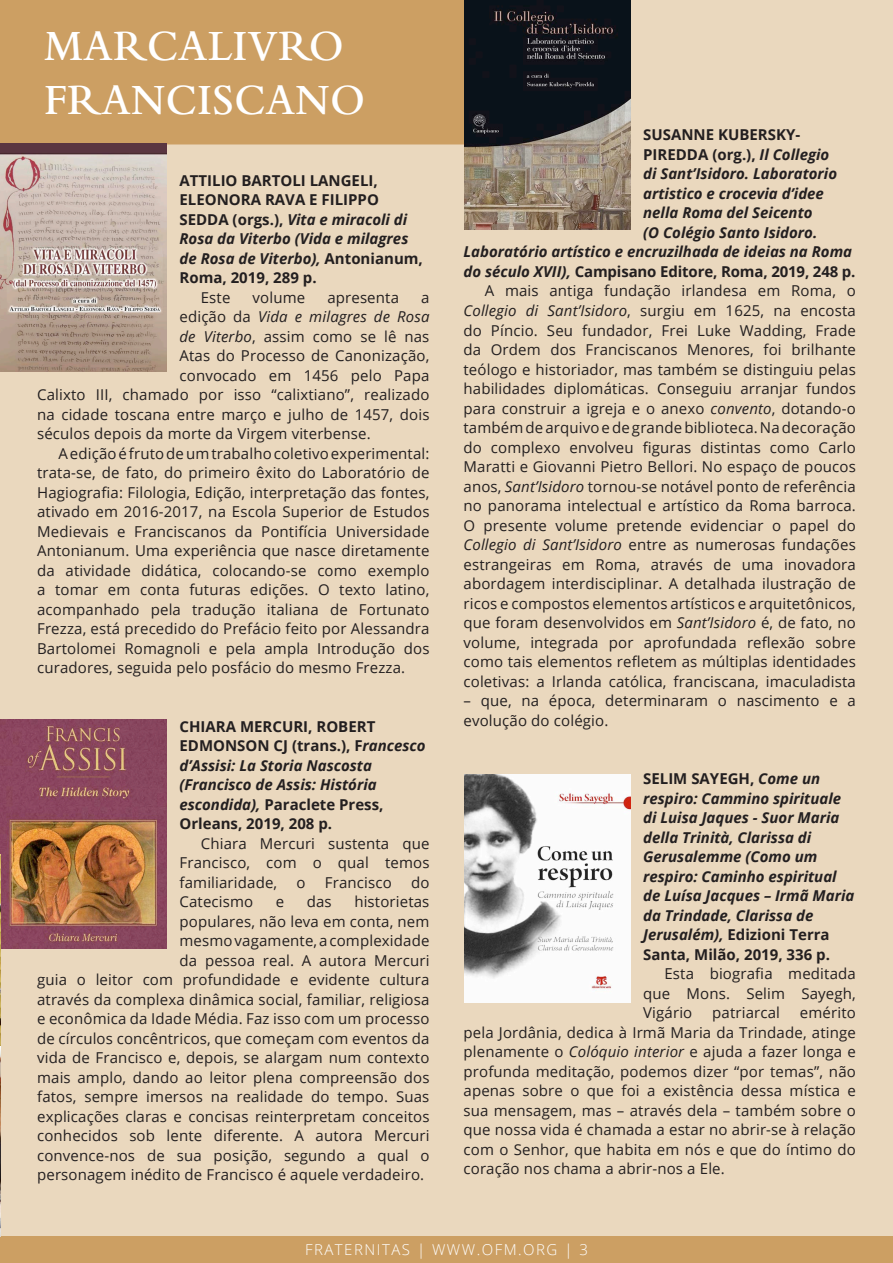
<style>
.page{position:relative;width:893px;height:1263px;background:#fff}
.page>*{position:absolute;margin:0;border:0;box-sizing:border-box;transform-origin:0 0}
.t1{font:600 45px/54px "Bembo Std";letter-spacing:.01em;color:#fff;scale:.93 1}
.t2{font:15px/19.5px "Open Sans";letter-spacing:.01em;color:#231f20;text-align:justify}
.t3{font:700 15px/19.5px "Open Sans";color:#231f20}
.t4{font:italic 700 15px/19.5px "Open Sans";color:#231f20}
.t5{font:italic 15px "Open Sans";letter-spacing:.01em;color:#231f20}
.t6{font:300 15px "Open Sans";letter-spacing:.1em;color:#fff}
.s1{font-style:italic}
.s2{font-style:normal}
</style>
<div class="page">
<div style="left:0;top:1236px;width:893px;height:27px;background:#cc9f63"></div>
<div style="left:0;top:0;width:893px;height:1236px;background:#ead8be"></div>
<img style="left:0;top:720px;width:167px;height:228px">
<div style="left:1px;top:1px;width:463px;height:143px;background:#cc9f63"></div>
<div style="left:0;top:0;width:465px;height:144px;border:2px solid #cc9f63"></div>
<img style="left:464px;top:1px;width:166px;height:228px">
<img style="left:464px;top:774px;width:166px;height:228px">
<img style="left:0;top:143px;width:167px;height:229px">
<img style="left:0;top:854px;width:1px;height:382px">
<h1 class="t1" style="left:44px;top:19px;width:347px">MARCALIVRO<br>FRANCISCANO</h1>
<p class="t3" style="left:179px;top:170px;width:245px">ATTILIO BARTOLI LANGELI,<br>ELEONORA RAVA E FILIPPO<br>SEDDA (orgs.), <span class="s1">Vita e miracoli di<br>Rosa da Viterbo (Vida e milagres de Rosa de Viterbo),</span> Antonianum,<br>Roma, 2019, 289 p.</p>
<p class="t2" style="left:201px;top:287px;width:31px">Este</p>
<p class="t2" style="left:253px;top:287px;width:54px">volume</p>
<p class="t2" style="left:327px;top:287px;width:73px">apresenta</p>
<p class="t2" style="left:421px;top:287px;width:10px">a</p>
<p class="t5" style="left:179px;top:306px;width:251px"><span class="s2">edição da</span> Vida e milagres de Rosa</p>
<p class="t2" style="left:179px;top:326px;width:251px"><span class="s1">de Viterbo</span>, assim como se lê nas</p>
<p class="t2" style="left:179px;top:346px;width:251px">Atas do Processo de Canonização,</p>
<p class="t2" style="left:179px;top:365px;width:251px">convocado em 1456 pelo Papa</p>
<p class="t2" style="left:37px;top:385px;width:394px">Calixto III, chamado por isso “calixtiano”, realizado</p>
<p class="t2" style="left:37px;top:404px;width:394px">na cidade toscana entre março e julho de 1457, dois</p>
<p class="t2" style="left:37px;top:424px;width:335px">séculos depois da morte da Virgem viterbense.</p>
<p class="t2" style="left:58px;top:443px;width:373px">A edição é fruto de um trabalho coletivo experimental:</p>
<p class="t2" style="left:37px;top:463px;width:394px">trata-se, de fato, do primeiro êxito do Laboratório de</p>
<p class="t2" style="left:37px;top:482px;width:394px">Hagiografia: Filologia, Edição, interpretação das fontes,</p>
<p class="t2" style="left:37px;top:502px;width:394px">ativado em 2016-2017, na Escola Superior de Estudos</p>
<p class="t2" style="left:37px;top:521px;width:394px">Medievais e Franciscanos da Pontifícia Universidade</p>
<p class="t2" style="left:37px;top:541px;width:394px">Antonianum. Uma experiência que nasce diretamente</p>
<p class="t2" style="left:37px;top:560px;width:394px">da atividade didática, colocando-se como exemplo</p>
<p class="t2" style="left:37px;top:580px;width:394px">a tomar em conta futuras edições. O texto latino,</p>
<p class="t2" style="left:37px;top:599px;width:394px">acompanhado pela tradução italiana de Fortunato</p>
<p class="t2" style="left:37px;top:619px;width:394px">Frezza, está precedido do Prefácio feito por Alessandra</p>
<p class="t2" style="left:37px;top:638px;width:394px">Bartolomei Romagnoli e pela ampla Introdução dos</p>
<p class="t2" style="left:37px;top:658px;width:370px">curadores, seguida pelo posfácio do mesmo Frezza.</p>
<p class="t3" style="left:179px;top:716px;width:248px">CHIARA MERCURI, ROBERT<br>EDMONSON CJ (trans.), F<span class="s1">rancesco d’Assisi: La Storia Nascosta (Francisco de Assis: História escondida),</span> Paraclete Press,<br>Orleans, 2019, 208 p.</p>
<p class="t2" style="left:179px;top:833px;width:251px;text-indent:21px">Chiara Mercuri sustenta que Francisco, com o qual temos familiaridade,</p>
<p class="t2" style="left:297px;top:872px;width:11px">o</p>
<p class="t2" style="left:325px;top:872px;width:68px">Francisco</p>
<p class="t2" style="left:411px;top:872px;width:20px">do</p>
<p class="t2" style="left:179px;top:892px;width:75px">Catecismo</p>
<p class="t2" style="left:276px;top:892px;width:10px">e</p>
<p class="t2" style="left:307px;top:892px;width:26px">das</p>
<p class="t2" style="left:354px;top:892px;width:77px">historietas</p>
<p class="t2" style="left:179px;top:911px;width:251px">populares, não leva em conta, nem</p>
<p class="t2" style="left:179px;top:931px;width:251px">mesmo vagamente, a complexidade</p>
<p class="t2" style="left:179px;top:950px;width:251px">da pessoa real. A autora Mercuri</p>
<p class="t2" style="left:37px;top:970px;width:394px">guia o leitor com profundidade e evidente cultura</p>
<p class="t2" style="left:37px;top:989px;width:394px">através da complexa dinâmica social, familiar, religiosa</p>
<p class="t2" style="left:37px;top:1009px;width:394px">e econômica da Idade Média. Faz isso com um processo</p>
<p class="t2" style="left:37px;top:1028px;width:394px">de círculos concêntricos, que começam com eventos da</p>
<p class="t2" style="left:37px;top:1048px;width:394px">vida de Francisco e, depois, se alargam num contexto</p>
<p class="t2" style="left:37px;top:1067px;width:394px">mais amplo, dando ao leitor plena compreensão dos</p>
<p class="t2" style="left:37px;top:1087px;width:394px">fatos, sempre imersos na realidade do tempo. Suas</p>
<p class="t2" style="left:37px;top:1106px;width:394px">explicações claras e concisas reinterpretam conceitos</p>
<p class="t2" style="left:37px;top:1126px;width:394px">conhecidos sob lente diferente. A autora Mercuri</p>
<p class="t2" style="left:37px;top:1145px;width:394px">convence-nos de sua posição, segundo a qual o</p>
<p class="t2" style="left:37px;top:1165px;width:389px">personagem inédito de Francisco é aquele verdadeiro.</p>
<p class="t3" style="left:643px;top:125px;width:159px">SUSANNE KUBERSKY-</p>
<p class="t3" style="left:643px;top:144px;width:188px">PIREDDA (org.), <span class="s1">Il Collegio</span></p>
<p class="t4" style="left:643px;top:164px;width:195px">di Sant’Isidoro. Laboratorio</p>
<p class="t4" style="left:643px;top:183px;width:182px">artistico e crocevia d’idee</p>
<p class="t4" style="left:643px;top:203px;width:171px">nella Roma del Seicento</p>
<p class="t4" style="left:643px;top:222px;width:176px">(O Colégio Santo Isidoro.</p>
<p class="t4" style="left:463px;top:242px;width:390px">Laboratório artístico e encruzilhada de ideias na Roma</p>
<p class="t3" style="left:463px;top:261px;width:394px"><span class="s1">do século XVII),</span> Campisano Editore, Roma, 2019, 248 p.</p>
<p class="t2" style="left:485px;top:281px;width:373px">A mais antiga fundação irlandesa em Roma, o</p>
<p class="t2" style="left:463px;top:300px;width:394px"><span class="s1">Collegio di Sant’Isidoro</span>, surgiu em 1625, na encosta</p>
<p class="t2" style="left:463px;top:320px;width:394px">do Píncio. Seu fundador, Frei Luke Wadding, Frade</p>
<p class="t2" style="left:463px;top:339px;width:394px">da Ordem dos Franciscanos Menores, foi brilhante</p>
<p class="t2" style="left:463px;top:359px;width:394px">teólogo e historiador, mas também se distinguiu pelas</p>
<p class="t2" style="left:463px;top:378px;width:394px">habilidades diplomáticas. Conseguiu arranjar fundos</p>
<p class="t2" style="left:463px;top:398px;width:394px">para construir a igreja e o anexo <span class="s1">convento</span>, dotando-o</p>
<p class="t2" style="left:463px;top:417px;width:394px">também de arquivo e de grande biblioteca. Na decoração</p>
<p class="t2" style="left:463px;top:437px;width:394px">do complexo envolveu figuras distintas como Carlo</p>
<p class="t2" style="left:463px;top:456px;width:394px">Maratti e Giovanni Pietro Bellori. No espaço de poucos</p>
<p class="t2" style="left:463px;top:476px;width:394px">anos, <span class="s1">Sant’Isidoro</span> tornou-se notável ponto de referência</p>
<p class="t2" style="left:463px;top:495px;width:394px">no panorama intelectual e artístico da Roma barroca.</p>
<p class="t2" style="left:463px;top:515px;width:394px">O presente volume pretende evidenciar o papel do</p>
<p class="t2" style="left:463px;top:534px;width:394px"><span class="s1">Collegio di Sant’Isidoro</span> entre as numerosas fundações</p>
<p class="t2" style="left:463px;top:554px;width:394px">estrangeiras em Roma, através de uma inovadora</p>
<p class="t2" style="left:463px;top:573px;width:394px">abordagem interdisciplinar. A detalhada ilustração de</p>
<p class="t2" style="left:463px;top:593px;width:394px">ricos e compostos elementos artísticos e arquitetônicos,</p>
<p class="t2" style="left:463px;top:612px;width:394px">que foram desenvolvidos em <span class="s1">Sant’Isidoro</span> é, de fato, no</p>
<p class="t2" style="left:463px;top:632px;width:394px">volume, integrada por aprofundada reflexão sobre</p>
<p class="t2" style="left:463px;top:651px;width:394px">como tais elementos refletem as múltiplas identidades</p>
<p class="t2" style="left:463px;top:671px;width:394px">coletivas: a Irlanda católica, franciscana, imaculadista</p>
<p class="t2" style="left:463px;top:690px;width:394px">– que, na época, determinaram o nascimento e a evolução do colégio.</p>
<p class="t4" style="left:643px;top:768px;width:213px"><span class="s2">SELIM SAYEGH,</span> Come un respiro: Cammino spirituale di Luisa Jaques - Suor Maria della Trinità, Clarissa di<br>Gerusalemme (Como um respiro: Caminho espiritual de Luísa Jacques – Irmã Maria da Trindade, Clarissa de<br>Jerusalém), <span class="s2">Edizioni Terra<br>Santa, Milão, 2019, 336 p.</span></p>
<p class="t2" style="left:643px;top:963px;width:214px;text-indent:21px">Esta biografia meditada que Mons. Selim Sayegh, Vigário</p>
<p class="t2" style="left:463px;top:1002px;width:394px;text-indent:336px">emérito pela Jordânia, dedica à Irmã Maria da Trindade, atinge plenamente o <span class="s1">Colóquio interior</span> e ajuda a fazer longa e profunda meditação, podemos dizer “por temas”, não apenas sobre o que foi a existência dessa mística e sua mensagem, mas – através dela – também sobre o que nossa vida é chamada a estar no abrir-se à relação com o Senhor, que habita em nós e que do íntimo do coração nos chama a abrir-nos a Ele.</p>
<p class="t2" style="left:712px;top:1002px;width:69px">patriarcal</p>
<p class="t6" style="left:305px;top:1240px;width:284px">FRATERNITAS | WWW.OFM.ORG | 3</p>
</div>
